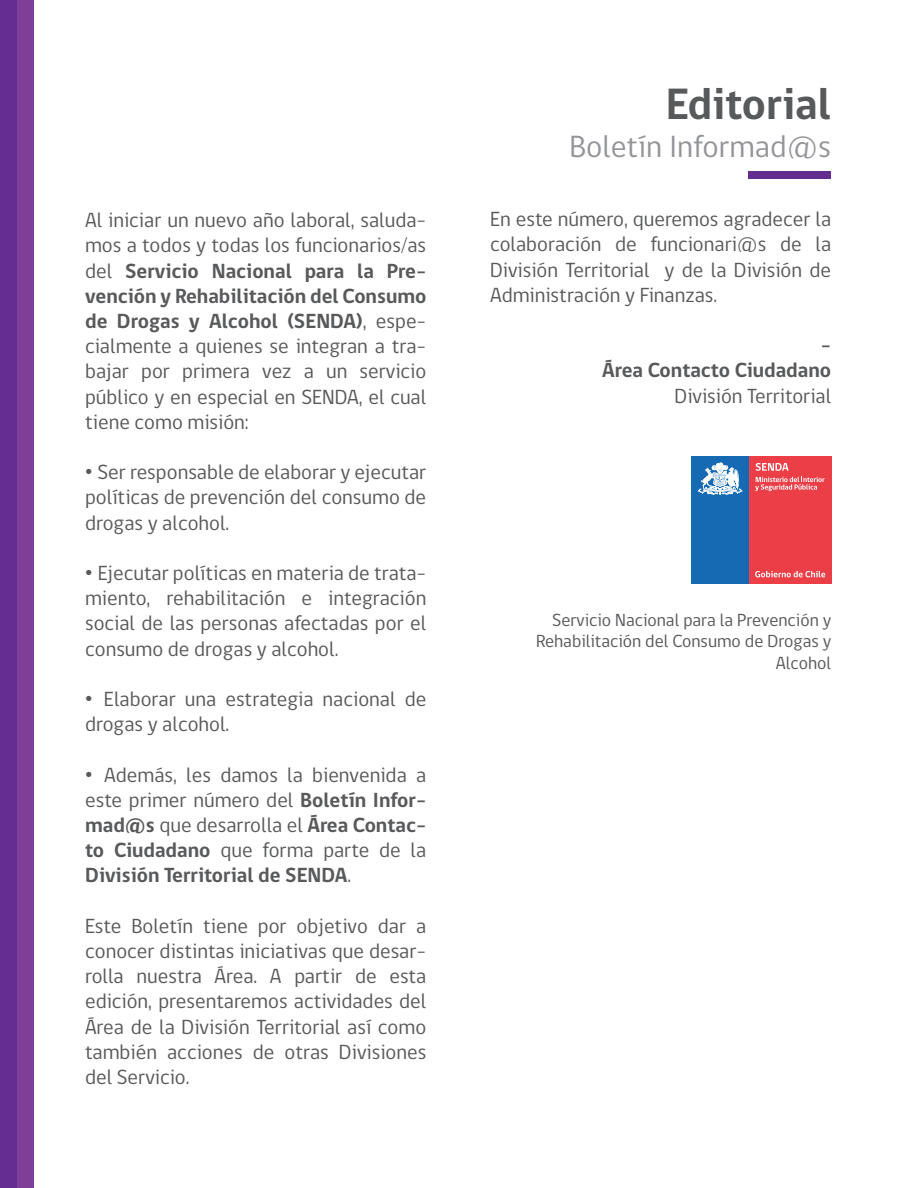
<style>
.page{position:relative;width:918px;height:1188px;background:#fff}
.page>*{position:absolute;margin:0;border:0;box-sizing:border-box;transform-origin:0 0}
.t1{font:700 45px "gob CL";color:#58595b}
.t2{font:31.5px "gob CL";color:#939598}
.t3{font:21px/25.2px "gob CL";color:#58595b;text-align:justify}
.t4{font:700 21px/25.2px "gob CL";color:#58595b;text-align:right}
.t5{font:18px/21.6px "gob CL";color:#58595b;text-align:right}
.s1{font-weight:700}
.s2{font-family:"Arial";font-style:italic}
</style>
<div class="page">
<div style="left:748px;top:171px;width:83px;height:8px;background:#662d91"></div>
<div style="left:0;top:0;width:17px;height:1188px;background:#662d91"></div>
<div style="left:17px;top:0;width:17px;height:1188px;background:#7f3f98"></div>
<div style="left:749px;top:457px;width:83px;height:127px;background:#eb3e47"></div>
<div style="left:691px;top:457px;width:58px;height:127px;background:#166ab4"></div>
<svg style="left:698px;top:462px;width:44px;height:33px"></svg>
<svg style="left:755px;top:571px;width:70px;height:6px"></svg>
<svg style="left:756px;top:463px;width:33px;height:8px"></svg>
<svg style="left:755px;top:477px;width:70px;height:14px"></svg>
<p class="t3" style="left:85px;top:208px;width:343px">Al iniciar un nuevo año laboral, saluda&shy;mos a todos y todas los funcionarios/as del <span class="s1">Servicio Nacional para la Pre&shy;vención y Rehabilitación del Consumo de Drogas y Alcohol (SENDA)</span>, espe&shy;cialmente a quienes se integran a tra&shy;bajar por primera vez a un servicio público y en especial en SENDA, el cual tiene como misión:</p>
<p class="t3" style="left:85px;top:460px;width:343px"><span class="s2">•</span> Ser responsable de elaborar y ejecutar políticas de prevención del consumo de drogas y alcohol.</p>
<p class="t3" style="left:85px;top:561px;width:343px"><span class="s2">•</span> Ejecutar políticas en materia de trata&shy;miento, rehabilitación e integración social de las personas afectadas por el consumo de drogas y alcohol.</p>
<p class="t3" style="left:85px;top:687px;width:343px"><span class="s2">•</span> Elaborar una estrategia nacional de drogas y alcohol.</p>
<p class="t3" style="left:85px;top:762px;width:343px"><span class="s2">•</span> Además, les damos la bienvenida a este primer número del <span class="s1">Boletín Infor&shy;mad@s</span> que desarrolla el <span class="s1">Área Contac&shy;to Ciudadano</span> que forma parte de la <span class="s1">División Territorial de SENDA</span>.</p>
<p class="t3" style="left:85px;top:914px;width:343px">Este Boletín tiene por objetivo dar a conocer distintas iniciativas que desar&shy;rolla nuestra Área. A partir de esta edición, presentaremos actividades del Área de la División Territorial así como también acciones de otras Divisiones del Servicio.</p>
<h1 class="t1" style="left:666px;top:74px;width:167px">Editorial</h1>
<h2 class="t2" style="left:569px;top:125px;width:263px">Boletín Informad@s</h2>
<p class="t3" style="left:490px;top:207px;width:343px">En este número, queremos agradecer la colaboración de funcionari@s de la División Territorial y de la División de Administración y Finanzas.</p>
<p class="t4" style="left:602px;top:333px;width:231px">-<br>Área Contacto Ciudadano</p>
<p class="t3" style="left:675px;top:384px;width:158px">División Territorial</p>
<p class="t5" style="left:536px;top:609px;width:297px">Servicio Nacional para la Prevención y<br>Rehabilitación del Consumo de Drogas y<br>Alcohol</p>
</div>
